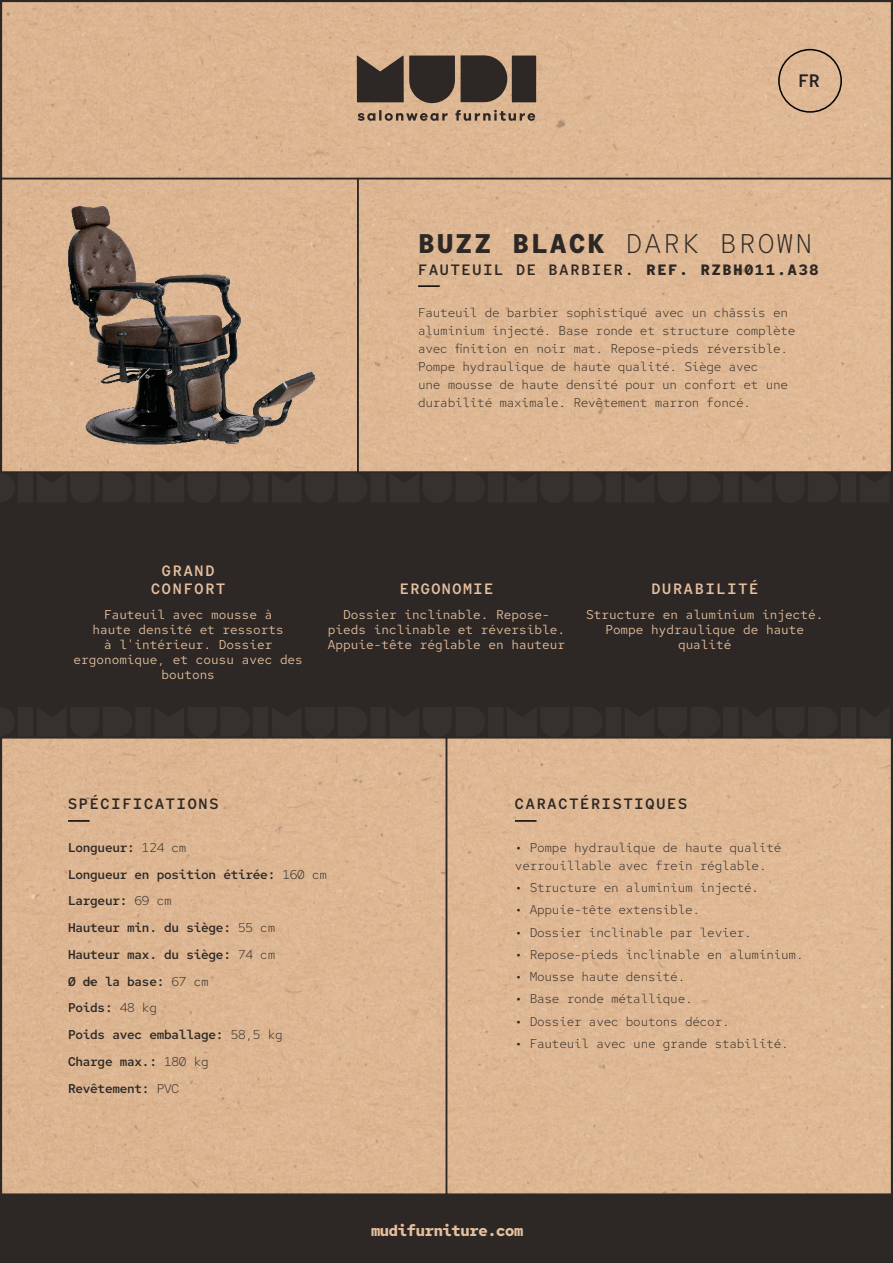
<style>
.page{position:relative;width:893px;height:1263px;background:#fff}
.page>*{position:absolute;margin:0;border:0;box-sizing:border-box;transform-origin:0 0}
.t1{font:700 27px "Red Hat Mono";letter-spacing:.1em;color:#2d2825}
.t2{font:600 18px "Red Hat Mono";color:#231f20}
.t3{font:700 15.45px "Red Hat Mono";letter-spacing:-.02em;color:#e6bf9e}
.t4{font:600 15px "Red Hat Mono";letter-spacing:.125em;color:#2d2825}
.t5{font:600 15px "Red Hat Mono";letter-spacing:.125em;color:#e6bf9e}
.t6{font:600 15px "Red Hat Mono";letter-spacing:.1em;color:#e6bf9e}
.t7{font:300 12.75px/18px "Red Hat Mono";letter-spacing:-.02em;color:#2d2825}
.t8{font:12.75px/15px "Red Hat Mono";color:#e6bf9e;text-align:center}
.t9{font:600 12.75px "Red Hat Mono";letter-spacing:-.02em;color:#2d2825}
.s1{font-weight:300}
.s2{font-weight:700}
</style>
<div class="page">
<div style="left:0;top:0;width:893px;height:1195px;background:#ddb793"></div>
<div style="left:0;top:472px;width:893px;height:266px;background:#2d2825"></div>
<div style="left:18px;top:473px;width:15px;height:30px;background:#36312e"></div>
<div style="left:135px;top:473px;width:16px;height:30px;background:#36312e"></div>
<div style="left:253px;top:473px;width:15px;height:30px;background:#36312e"></div>
<div style="left:370px;top:473px;width:16px;height:30px;background:#36312e"></div>
<div style="left:488px;top:473px;width:15px;height:30px;background:#36312e"></div>
<div style="left:606px;top:473px;width:15px;height:30px;background:#36312e"></div>
<div style="left:723px;top:473px;width:16px;height:30px;background:#36312e"></div>
<div style="left:841px;top:473px;width:15px;height:30px;background:#36312e"></div>
<div style="left:18px;top:707px;width:15px;height:30px;background:#36312e"></div>
<div style="left:135px;top:707px;width:16px;height:30px;background:#36312e"></div>
<div style="left:253px;top:707px;width:15px;height:30px;background:#36312e"></div>
<div style="left:370px;top:707px;width:16px;height:30px;background:#36312e"></div>
<div style="left:488px;top:707px;width:15px;height:30px;background:#36312e"></div>
<div style="left:606px;top:707px;width:15px;height:30px;background:#36312e"></div>
<div style="left:723px;top:707px;width:16px;height:30px;background:#36312e"></div>
<div style="left:841px;top:707px;width:15px;height:30px;background:#36312e"></div>
<div style="left:0;top:1195px;width:893px;height:68px;background:#2d2825"></div>
<svg style="left:358px;top:110px;width:177px;height:11px;background:#a3876e"></svg>
<div style="left:512px;top:56px;width:24px;height:46px;background:#2d2825"></div>
<svg style="left:461px;top:55px;width:46px;height:47px;background:#403730"></svg>
<svg style="left:357px;top:55px;width:98px;height:48px;background:#4f433a"></svg>
<img style="left:0;top:184px;width:359px;height:283px">
<hr style="left:68px;top:820px;width:22px;height:2px;background:#000001">
<hr style="left:515px;top:820px;width:22px;height:2px;background:#000001">
<hr style="left:418px;top:285px;width:22px;height:2px;background:#000001">
<div style="left:778px;top:49px;width:64px;height:64px;border:2px solid #000001;border-radius:50%"></div>
<p class="t2" style="left:798px;top:69px;width:23px">FR</p>
<p class="t1" style="left:418px;top:226px;width:395px">BUZZ BLACK <span class="s1">DARK BROWN</span></p>
<p class="t4" style="left:418px;top:260px;width:402px">FAUTEUIL DE BARBIER. <span class="s2">REF. RZBH011.A38</span></p>
<p class="t7" style="left:418px;top:303px;width:379px">Fauteuil de barbier sophistiqué avec un châssis en aluminium injecté. Base ronde et structure complète avec finition en noir mat. Repose-pieds réversible.<br>Pompe hydraulique de haute qualité. Siège avec<br>une mousse de haute densité pour un confort et une durabilité maximale. Revêtement marron foncé.</p>
<p class="t5" style="left:162px;top:561px;width:54px">GRAND</p>
<p class="t5" style="left:151px;top:579px;width:76px">CONFORT</p>
<p class="t8" style="left:73px;top:607px;width:231px">Fauteuil avec mousse à<br>haute densité et ressorts<br>à l'intérieur. Dossier ergonomique, et cousu avec des boutons</p>
<p class="t6" style="left:400px;top:579px;width:94px">ERGONOMIE</p>
<p class="t8" style="left:328px;top:607px;width:239px">Dossier inclinable. Repose&shy;pieds inclinable et réversible.<br>Appuie-tête réglable en hauteur</p>
<p class="t5" style="left:651px;top:579px;width:108px">DURABILITÉ</p>
<p class="t8" style="left:586px;top:607px;width:239px">Structure en aluminium injecté.<br>Pompe hydraulique de haute qualité</p>
<p class="t4" style="left:68px;top:794px;width:152px">SPÉCIFICATIONS</p>
<p class="t4" style="left:515px;top:794px;width:174px">CARACTÉRISTIQUES</p>
<p class="t7" style="left:515px;top:838px;width:268px"><span class="s2">·</span> Pompe hydraulique de haute qualité verrouillable avec frein réglable.</p>
<p class="t7" style="left:515px;top:878px;width:246px"><span class="s2">·</span> Structure en aluminium injecté.</p>
<p class="t7" style="left:515px;top:900px;width:187px"><span class="s2">·</span> Appuie-tête extensible.</p>
<p class="t7" style="left:515px;top:923px;width:238px"><span class="s2">·</span> Dossier inclinable par levier.</p>
<p class="t7" style="left:515px;top:945px;width:290px"><span class="s2">·</span> Repose-pieds inclinable en aluminium.</p>
<p class="t7" style="left:515px;top:967px;width:172px"><span class="s2">·</span> Mousse haute densité.</p>
<p class="t7" style="left:515px;top:990px;width:179px"><span class="s2">·</span> Base ronde métallique.</p>
<p class="t7" style="left:515px;top:1012px;width:216px"><span class="s2">·</span> Dossier avec boutons décor.</p>
<p class="t7" style="left:515px;top:1034px;width:275px"><span class="s2">·</span> Fauteuil avec une grande stabilité.</p>
<p class="t9" style="left:68px;top:839px;width:120px">Longueur: <span class="s1">124 cm</span></p>
<p class="t9" style="left:68px;top:866px;width:261px">Longueur en position étirée: <span class="s1">160 cm</span></p>
<p class="t9" style="left:68px;top:892px;width:105px">Largeur: <span class="s1">69 cm</span></p>
<p class="t9" style="left:68px;top:919px;width:209px">Hauteur min. du siège: <span class="s1">55 cm</span></p>
<p class="t9" style="left:68px;top:946px;width:209px">Hauteur max. du siège: <span class="s1">74 cm</span></p>
<p class="t9" style="left:68px;top:973px;width:142px">Ø de la base: <span class="s1">67 cm</span></p>
<p class="t9" style="left:68px;top:999px;width:90px">Poids: <span class="s1">48 kg</span></p>
<p class="t9" style="left:68px;top:1026px;width:216px">Poids avec emballage: <span class="s1">58,5 kg</span></p>
<p class="t9" style="left:68px;top:1053px;width:142px">Charge max.: <span class="s1">180 kg</span></p>
<p class="t9" style="left:68px;top:1080px;width:113px">Revêtement: <span class="s1">PVC</span></p>
<p class="t3" style="left:371px;top:1220px;width:154px">mudifurniture.com</p>
</div>
